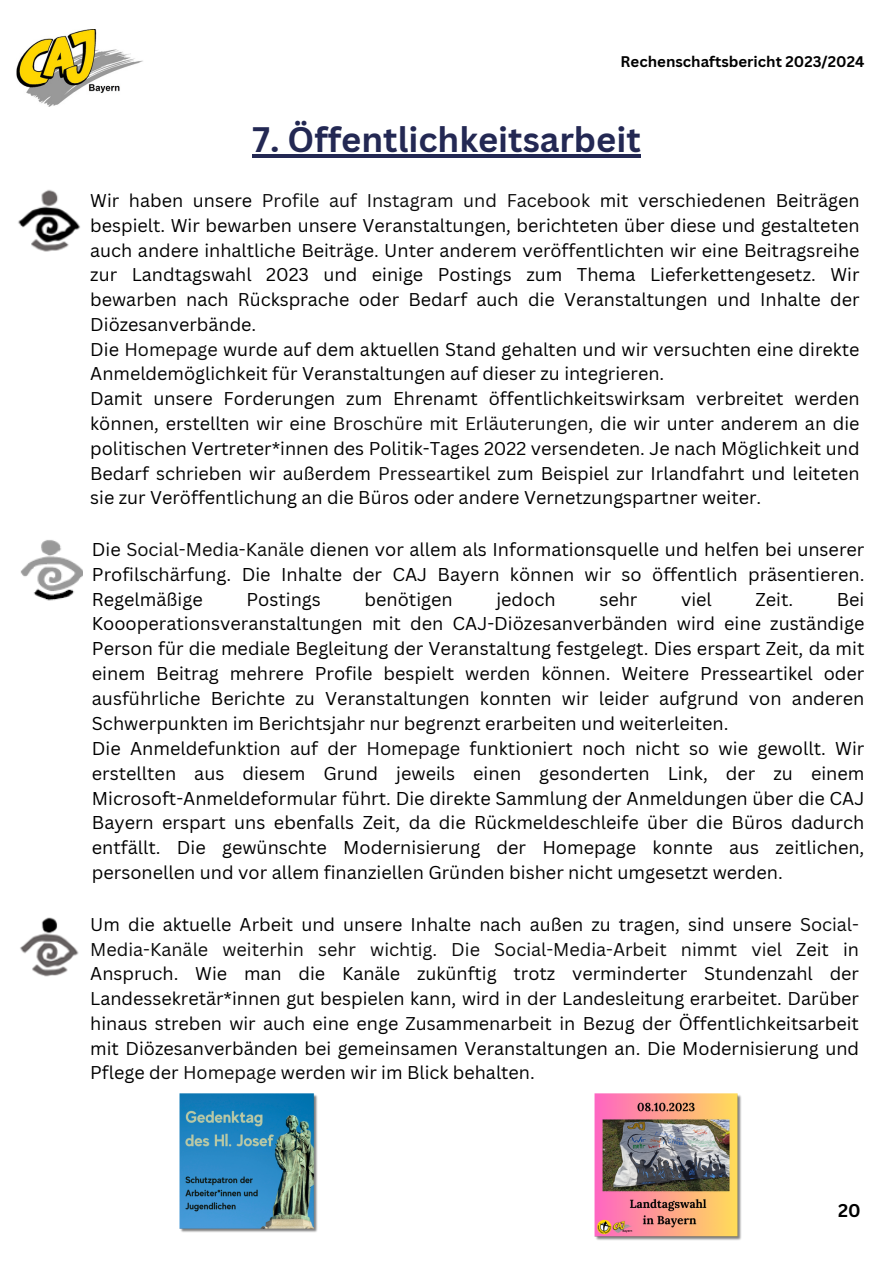
<style>
.page{position:relative;width:893px;height:1264px;background:#fff}
.page>*{position:absolute;margin:0;border:0;box-sizing:border-box;transform-origin:0 0}
.t1{font:700 34.5px "Canva Sans";color:#232853}
.t2{font:18.15px/24.9px "Canva Sans";color:#000;text-align:justify}
.t3{font:18px/24.8px "Canva Sans";color:#000;text-align:justify}
.t4{font:700 18px "Canva Sans";color:#000}
.t5{font:700 15px "Canva Sans";color:#000}
.s1{color:#0b0b0b}
</style>
<div class="page">
<img style="left:16px;top:29px;width:127px;height:78px">
<img style="left:20px;top:917px;width:59px;height:60px">
<img style="left:594px;top:1093px;width:147px;height:147px">
<img style="left:179px;top:1093px;width:139px;height:139px">
<hr style="left:252px;top:154px;width:389px;height:3px;background:#232853">
<img style="left:18px;top:189px;width:62px;height:63px">
<img style="left:20px;top:540px;width:62px;height:61px">
<p class="t5" style="left:620px;top:51px;width:245px">Rechenschaftsbericht 2023/2024</p>
<h2 class="t1" style="left:252px;top:115px;width:390px">7. Öffentlichkeitsarbeit</h2>
<h2 class="t3" style="left:90px;top:188px;width:770px;text-align:left">Wir haben unsere <span class="s1">Profile auf Instagram und Facebook</span> mit verschiedenen Beiträgen bespielt. Wir bewarben unsere Veranstaltungen, berichteten über diese und gestalteten auch andere inhaltliche Beiträge. Unter anderem veröffentlichten wir eine Beitragsreihe zur Landtagswahl 2023 und einige Postings zum Thema Lieferkettengesetz. Wir bewarben nach Rücksprache oder Bedarf auch die Veranstaltungen und Inhalte der Diözesanverbände.<br>Die <span class="s1">Homepage</span> wurde auf dem aktuellen Stand gehalten und wir versuchten eine direkte Anmeldemöglichkeit für Veranstaltungen auf dieser zu integrieren.<br>Damit unsere Forderungen zum Ehrenamt öffentlichkeitswirksam verbreitet werden können, erstellten wir eine <span class="s1">Broschüre mit Erläuterungen,</span> die wir unter anderem an die politischen Vertreter*innen des Politik-Tages 2022 versendeten. Je nach Möglichkeit und Bedarf schrieben wir außerdem <span class="s1">Presseartikel</span> zum Beispiel zur Irlandfahrt und leiteten sie zur Veröffentlichung an die Büros oder andere Vernetzungspartner weiter.</h2>
<p class="t2" style="left:92px;top:536px;width:774px">Die <span class="s1">Social-Media-Kanäle</span> dienen vor allem als Informationsquelle und helfen bei unserer Profilschärfung. Die Inhalte der CAJ Bayern können wir so öffentlich präsentieren.<br>Regelmäßige</p>
<p class="t2" style="left:92px;top:586px;width:774px;text-align:left;text-indent:744px">Bei Koooperationsveranstaltungen mit den CAJ-Diözesanverbänden wird eine zuständige Person für die mediale Begleitung der Veranstaltung festgelegt. Dies erspart Zeit, da mit einem Beitrag mehrere Profile bespielt werden können. Weitere Presseartikel oder ausführliche Berichte zu Veranstaltungen konnten wir leider aufgrund von anderen Schwerpunkten im Berichtsjahr nur begrenzt erarbeiten und weiterleiten.<br>Die Anmeldefunktion auf der <span class="s1">Homepage</span> funktioniert noch nicht so wie gewollt. Wir erstellten aus diesem Grund jeweils einen gesonderten Link, der zu einem Microsoft-Anmeldeformular führt. Die direkte Sammlung der Anmeldungen über die CAJ Bayern erspart uns ebenfalls Zeit, da die Rückmeldeschleife über die Büros dadurch entfällt. Die gewünschte Modernisierung der Homepage konnte aus zeitlichen, personellen und vor allem finanziellen Gründen bisher nicht umgesetzt werden.</p>
<p class="t2" style="left:246px;top:586px;width:76px">Postings</p>
<p class="t2" style="left:364px;top:586px;width:90px">benötigen</p>
<p class="t2" style="left:496px;top:586px;width:61px">jedoch</p>
<p class="t2" style="left:599px;top:586px;width:40px">sehr</p>
<p class="t2" style="left:681px;top:586px;width:32px">viel</p>
<p class="t2" style="left:755px;top:586px;width:39px">Zeit.</p>
<p class="t3" style="left:90px;top:911px;width:770px">Um die aktuelle Arbeit und unsere Inhalte nach außen zu tragen, sind unsere <span class="s1">Social-Media-Kanäle weiterhin sehr wichtig. Die Social-Media-Arbeit nimmt viel</span> Zeit in Anspruch. Wie man die Kanäle zukünftig trotz verminderter Stundenzahl der Landessekretär*innen gut bespielen kann, wird in der Landesleitung erarbeitet. Darüber hinaus streben wir auch eine enge Zusammenarbeit in Bezug der Öffentlichkeitsarbeit mit Diözesanverbänden bei gemeinsamen Veranstaltungen an. Die Modernisierung und Pflege der <span class="s1">Homepage</span> werden wir im Blick behalten.</p>
<p class="t4" style="left:838px;top:1197px;width:24px">20</p>
</div>
